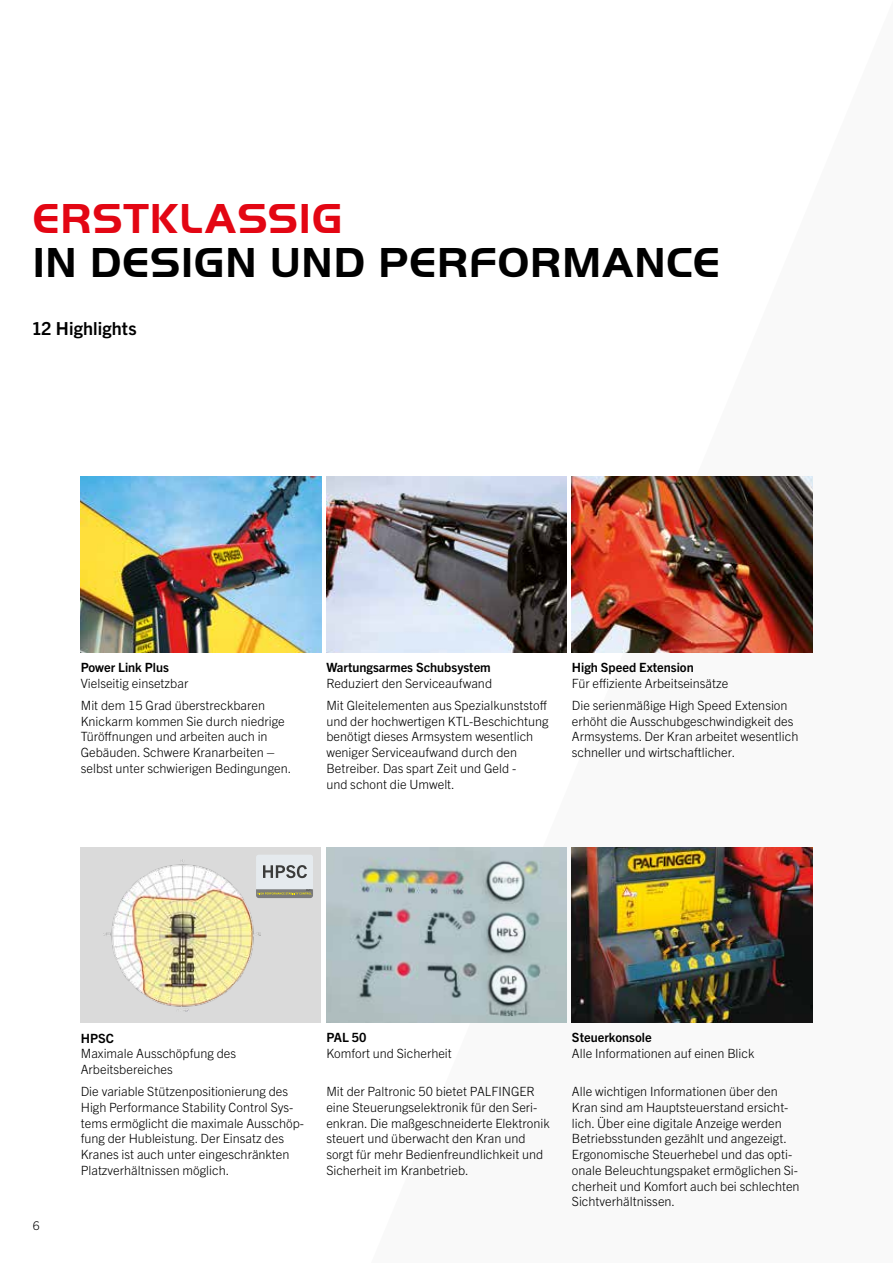
<style>
.page{position:relative;width:893px;height:1263px;background:#fff}
.page>*{position:absolute;margin:0;border:0;box-sizing:border-box;transform-origin:0 0}
.t1{font:700 43.5px "Palfinger Handel Gothic";letter-spacing:.02em;color:#000}
.t2{font:700 43.5px "Palfinger Handel Gothic";letter-spacing:.02em;color:#e30613}
.t3{font:700 18px "Trade Gothic Next LT Pro";letter-spacing:.01em;color:#000}
.t4{font:300 12.75px/15.8px "Trade Gothic Next LT Pro";color:#000}
.t5{font:700 12.75px "Trade Gothic Next LT Pro";color:#000}
.t6{font:300 12px "Trade Gothic Next LT Pro";color:#000}
</style>
<div class="page">
<img style="left:326px;top:477px;width:241px;height:175px">
<img style="left:81px;top:477px;width:240px;height:175px">
<img style="left:326px;top:847px;width:241px;height:176px">
<img style="left:572px;top:477px;width:240px;height:175px">
<img style="left:572px;top:847px;width:240px;height:176px">
<div style="left:81px;top:847px;width:240px;height:176px;background:#dadada"></div>
<img style="left:103px;top:859px;width:157px;height:152px">
<div style="left:256px;top:855px;width:57px;height:43px;background:#e5eaee;border-radius:3px"></div>
<svg style="left:263px;top:865px;width:44px;height:13px"></svg>
<svg style="left:256px;top:889px;width:57px;height:9px"></svg>
<h1 class="t2" style="left:33px;top:194px;width:311px">ERSTKLASSIG</h1>
<h1 class="t1" style="left:33px;top:238px;width:688px">IN DESIGN UND PERFORMANCE</h1>
<h2 class="t3" style="left:33px;top:316px;width:105px">12 Highlights</h2>
<p class="t5" style="left:81px;top:658px;width:90px">Power Link Plus</p>
<p class="t4" style="left:81px;top:671px;width:186px;line-height:22.2px">Vielseitig einsetzbar<br>Mit dem 15 Grad überstreckbaren</p>
<p class="t4" style="left:81px;top:712px;width:212px">Knickarm kommen Sie durch niedrige Türöffnungen und arbeiten auch in Gebäuden. Schwere Kranarbeiten – selbst unter schwierigen Bedingungen.</p>
<p class="t5" style="left:326px;top:658px;width:166px">Wartungsarmes Schubsystem</p>
<p class="t4" style="left:326px;top:671px;width:222px;line-height:22.2px">Reduziert den Serviceaufwand<br>Mit Gleitelementen aus Spezialkunststoff</p>
<p class="t4" style="left:326px;top:712px;width:224px">und der hochwertigen KTL-Beschichtung benötigt dieses Armsystem wesentlich weniger Serviceaufwand durch den Betreiber. Das spart Zeit und Geld -<br>und schont die Umwelt.</p>
<p class="t5" style="left:572px;top:658px;width:123px">High Speed Extension</p>
<p class="t4" style="left:572px;top:671px;width:217px;line-height:22.2px">Für effiziente Arbeitseinsätze<br>Die serienmäßige High Speed Extension</p>
<p class="t4" style="left:572px;top:712px;width:228px">erhöht die Ausschubgeschwindigkeit des<br>Armsystems. Der Kran arbeitet wesentlich schneller und wirtschaftlicher.</p>
<p class="t6" style="left:33px;top:1217px;width:8px">6</p>
<p class="t5" style="left:81px;top:1029px;width:35px">HPSC</p>
<p class="t4" style="left:81px;top:1045px;width:157px">Maximale Ausschöpfung des<br>Arbeitsbereiches</p>
<p class="t4" style="left:81px;top:1083px;width:225px">Die variable Stützenpositionierung des High Performance Stability Control Sys&shy;tems ermöglicht die maximale Ausschöp&shy;fung der Hubleistung. Der Einsatz des Kranes ist auch unter eingeschränkten Platzverhältnissen möglich.</p>
<p class="t5" style="left:326px;top:1029px;width:42px">PAL 50</p>
<p class="t4" style="left:326px;top:1045px;width:127px">Komfort und Sicherheit</p>
<p class="t4" style="left:326px;top:1083px;width:225px">Mit der Paltronic 50 bietet PALFINGER eine Steuerungselektronik für den Seri&shy;enkran. Die maßgeschneiderte Elektronik steuert und überwacht den Kran und sorgt für mehr Bedienfreundlichkeit und Sicherheit im Kranbetrieb.</p>
<p class="t5" style="left:572px;top:1029px;width:81px">Steuerkonsole</p>
<p class="t4" style="left:572px;top:1045px;width:184px">Alle Informationen auf einen Blick</p>
<p class="t4" style="left:572px;top:1083px;width:229px">Alle wichtigen Informationen über den Kran sind am Hauptsteuerstand ersicht&shy;lich. Über eine digitale Anzeige werden Betriebsstunden gezählt und angezeigt.<br>Ergonomische Steuerhebel und das opti&shy;onale Beleuchtungspaket ermöglichen Si&shy;cherheit und Komfort auch bei schlechten Sichtverhältnissen.</p>
</div>
